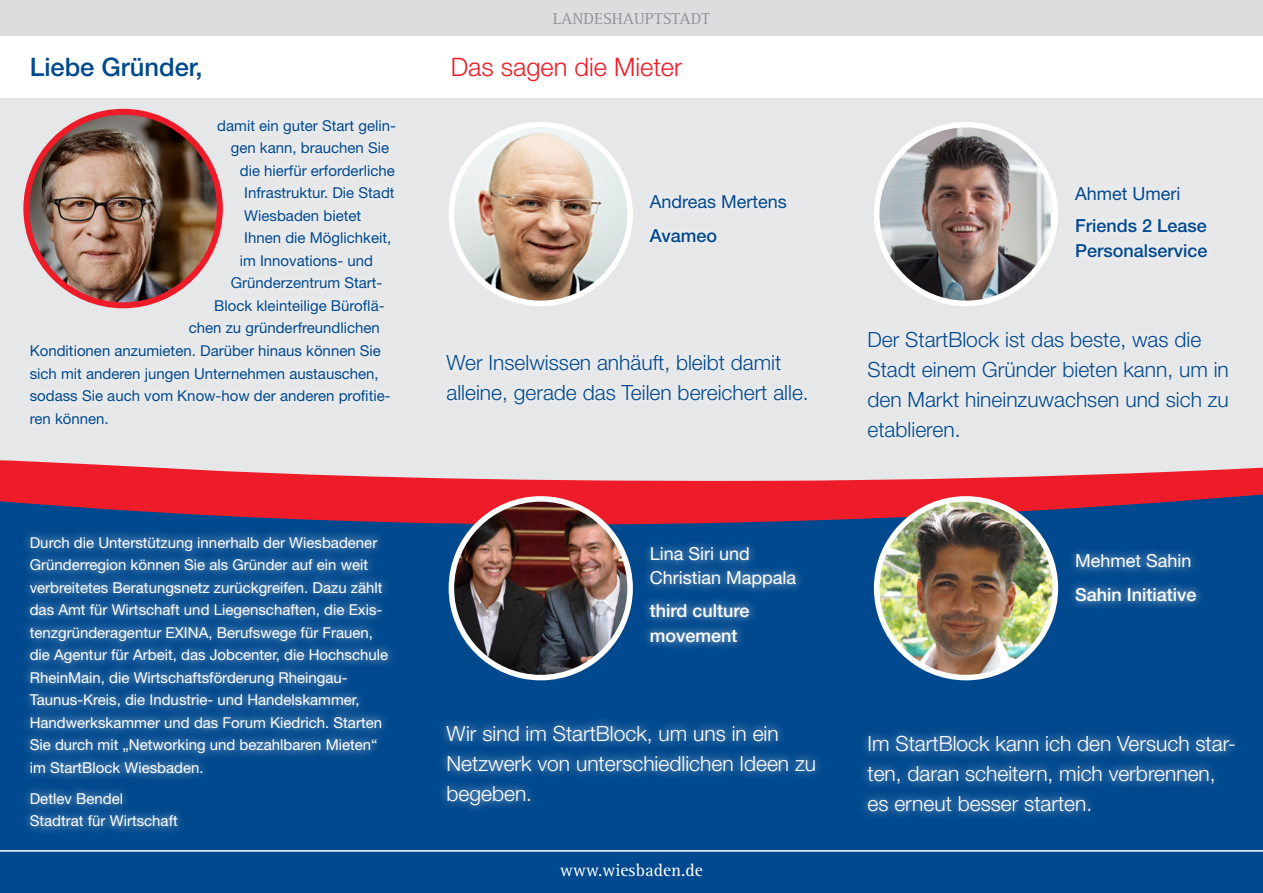
<style>
.page{position:relative;width:1263px;height:893px;background:#fff}
.page>*{position:absolute;margin:0;border:0;box-sizing:border-box;transform-origin:0 0}
.t1{font:300 25.5px "Helvetica Neue LT Std";color:#ee1c28}
.t2{font:500 25.5px "Helvetica Neue LT Std";color:#01498e}
.t3{font:300 21px/30px "Helvetica Neue LT Std";color:#01498e}
.t4{font:300 21px/30px "Helvetica Neue LT Std";color:#fff}
.t5{font:18px/24px "Helvetica Neue LT Std";color:#fff}
.t6{font:500 18px/25.2px "Helvetica Neue LT Std";color:#fff}
.t7{font:500 18px/25.2px "Helvetica Neue LT Std";color:#01498e}
.t8{font:18px "Helvetica Neue LT Std";color:#01498e}
.t9{font:18px "Rotis Serif Std";color:#fff}
.t10{font:16.5px "Rotis Serif Std";color:#939598}
.t11{font:15px/22.5px "Helvetica Neue LT Std";color:#fff}
.t12{font:15px "Helvetica Neue LT Std";color:#01498e}
</style>
<div class="page">
<div style="left:0;top:98px;width:1263px;height:416px;background:#e6e7e9"></div>
<div style="left:0;top:493px;width:1263px;height:400px;background:#01498e"></div>
<svg style="left:0;top:460px;width:1263px;height:64px;fill:#ee1c28"></svg>
<hr style="left:0;top:850px;width:1263px;height:2px;background:#fff">
<div style="left:0;top:0;width:1263px;height:35px;background:#dcdddf"></div>
<div style="left:21px;top:48px;width:383px;height:787px;background:#fff;opacity:.75"></div>
<div style="left:859px;top:178px;width:383px;height:642px;background:#fff;opacity:.75"></div>
<img style="left:26px;top:112px;width:194px;height:193px;border-radius:97px">
<div style="left:23px;top:109px;width:200px;height:199px;border:6px solid #ee1c28;border-radius:50%"></div>
<img style="left:877px;top:125px;width:178px;height:178px;border-radius:89px">
<div style="left:874px;top:122px;width:184px;height:184px;border:6px solid #fff;border-radius:50%"></div>
<img style="left:877px;top:499px;width:178px;height:179px;border-radius:89px">
<div style="left:874px;top:496px;width:184px;height:184px;border:6px solid #fff;border-radius:50%"></div>
<div style="left:438px;top:186px;width:386px;height:628px;background:#fff;opacity:.75"></div>
<img style="left:451px;top:129px;width:179px;height:174px">
<div style="left:449px;top:122px;width:184px;height:184px;border:6px solid #fff;border-radius:50%"></div>
<img style="left:451px;top:500px;width:179px;height:178px">
<div style="left:449px;top:496px;width:184px;height:184px;border:6px solid #fff;border-radius:50%"></div>
<p class="t2" style="left:30px;top:52px;width:174px">Liebe Gründer,</p>
<p class="t12" style="left:217px;top:117px;width:180px">damit ein guter Start gelin-</p>
<p class="t12" style="left:231px;top:139px;width:160px">gen kann, brauchen Sie</p>
<p class="t12" style="left:240px;top:162px;width:156px">die hierfür erforderliche</p>
<p class="t12" style="left:244px;top:184px;width:152px">Infrastruktur. Die Stadt</p>
<p class="t12" style="left:244px;top:207px;width:118px">Wiesbaden bietet</p>
<p class="t12" style="left:244px;top:229px;width:148px">Ihnen die Möglichkeit,</p>
<p class="t12" style="left:240px;top:252px;width:135px">im Innovations- und</p>
<p class="t12" style="left:231px;top:274px;width:153px">Gründerzentrum Start-</p>
<p class="t12" style="left:214px;top:297px;width:172px">Block kleinteilige Büroflä-</p>
<p class="t12" style="left:189px;top:319px;width:193px">chen zu gründerfreundlichen</p>
<p class="t12" style="left:30px;top:342px;width:353px">Konditionen anzumieten. Darüber hinaus können Sie</p>
<p class="t12" style="left:30px;top:364px;width:351px">sich mit anderen jungen Unternehmen austauschen,</p>
<p class="t12" style="left:30px;top:387px;width:362px">sodass Sie auch vom Know-how der anderen profitie-</p>
<p class="t12" style="left:30px;top:409px;width:80px">ren können.</p>
<p class="t11" style="left:30px;top:531px;width:360px">Durch die Unterstützung innerhalb der Wiesbadener Gründerregion können Sie als Gründer auf ein weit verbreitetes Beratungsnetz zurückgreifen. Dazu zählt das Amt für Wirtschaft und Liegenschaften, die Exis&shy;tenzgründeragentur EXINA, Berufswege für Frauen, die Agentur für Arbeit, das Jobcenter, die Hochschule RheinMain, die Wirtschaftsförderung Rheingau-Taunus-Kreis, die Industrie- und Handelskammer, Handwerkskammer und das Forum Kiedrich. Starten Sie durch mit „Networking und bezahlbaren Mieten“ im StartBlock Wiesbaden.</p>
<p class="t11" style="left:30px;top:787px;width:150px">Detlev Bendel<br>Stadtrat für Wirtschaft</p>
<p class="t10" style="left:553px;top:9px;width:159px">LANDESHAUPTSTADT</p>
<p class="t1" style="left:451px;top:51px;width:233px">Das sagen die Mieter</p>
<p class="t8" style="left:650px;top:191px;width:139px">Andreas Mertens</p>
<p class="t7" style="left:650px;top:223px;width:69px">Avameo</p>
<p class="t3" style="left:446px;top:347px;width:364px">Wer Inselwissen anhäuft, bleibt damit alleine, gerade das Teilen bereichert alle.</p>
<p class="t5" style="left:650px;top:542px;width:148px">Lina Siri und<br>Christian Mappala</p>
<p class="t6" style="left:650px;top:598px;width:101px">third culture movement</p>
<p class="t4" style="left:446px;top:718px;width:371px">Wir sind im StartBlock, um uns in ein<br>Netzwerk von unterschiedlichen Ideen zu begeben.</p>
<p class="t9" style="left:560px;top:860px;width:144px">www.wiesbaden.de</p>
<p class="t8" style="left:1075px;top:182px;width:107px">Ahmet Umeri</p>
<p class="t7" style="left:1075px;top:213px;width:134px">Friends 2 Lease<br>Personalservice</p>
<p class="t3" style="left:867px;top:324px;width:363px">Der StartBlock ist das beste, was die<br>Stadt einem Gründer bieten kann, um in den Markt hineinzuwachsen und sich zu etablieren.</p>
<p class="t5" style="left:1075px;top:549px;width:118px">Mehmet Sahin</p>
<p class="t6" style="left:1075px;top:582px;width:123px">Sahin Initiative</p>
<p class="t4" style="left:867px;top:728px;width:370px">Im StartBlock kann ich den Versuch star&shy;ten, daran scheitern, mich verbrennen, es erneut besser starten.</p>
</div>
